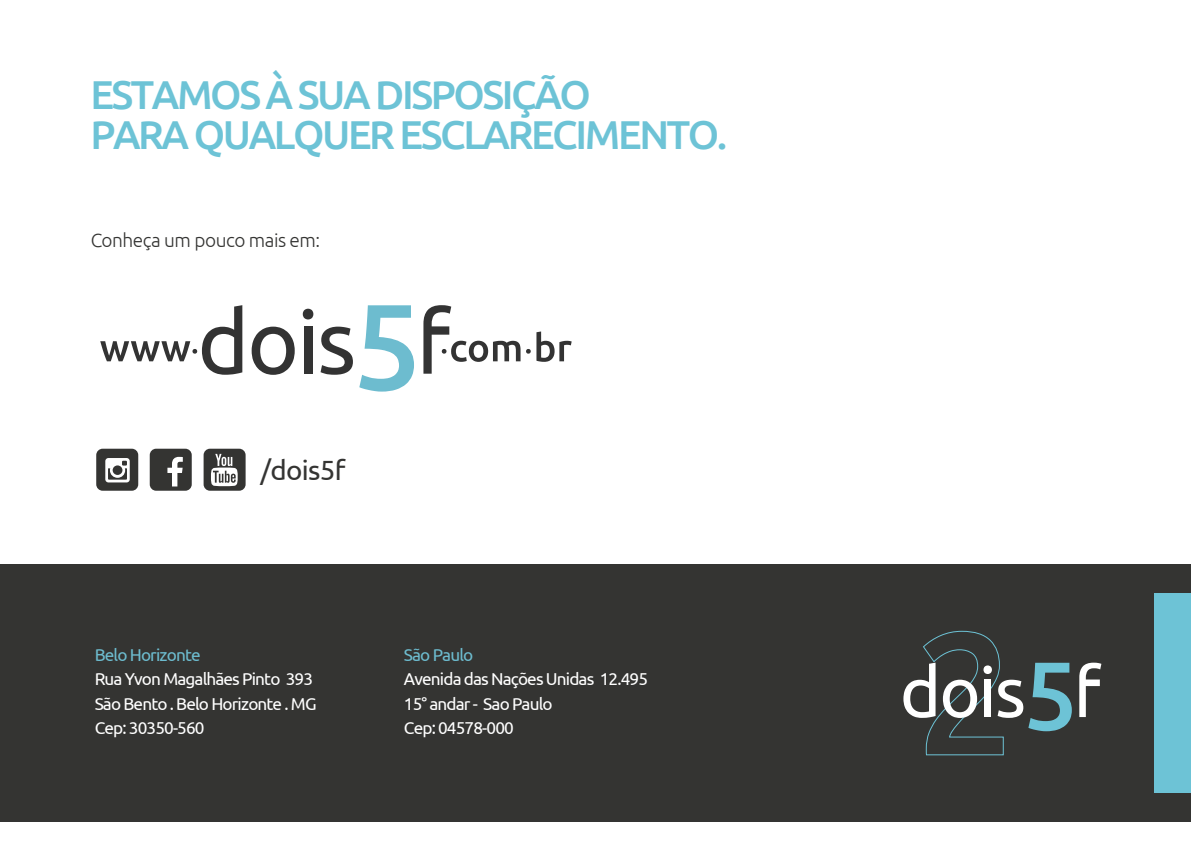
<style>
.page{position:relative;width:1191px;height:851px;background:#fff}
.page>*{position:absolute;margin:0;border:0;box-sizing:border-box;transform-origin:0 0}
.t1{font:500 40.2px/40px "Ubuntu";letter-spacing:-.06em;color:#6dc3d6}
.t2{font:27.8px "Ubuntu";letter-spacing:-.025em;color:#1d1d1b}
.t3{font:300 19px "Ubuntu";letter-spacing:-.025em;color:#1d1d1b}
.t4{font:17.2px/24.6px "Ubuntu";letter-spacing:-.05em;color:#fff}
.t5{font:17.2px "Ubuntu";letter-spacing:-.05em;color:#6dbccf}
</style>
<div class="page">
<div style="left:0;top:564px;width:1191px;height:257px;background:#343432"></div>
<svg style="left:903px;top:630px;width:168px;height:125px"></svg>
<svg style="left:1079px;top:662px;width:22px;height:55px"></svg>
<div style="left:1154px;top:593px;width:37px;height:199px;background:#6dc3d6"></div>
<svg style="left:359px;top:305px;width:55px;height:86px"></svg>
<svg style="left:303px;top:308px;width:10px;height:11px"></svg>
<svg style="left:252px;top:326px;width:43px;height:49px"></svg>
<div style="left:304px;top:326px;width:8px;height:47px;background:#333"></div>
<svg style="left:320px;top:326px;width:33px;height:48px"></svg>
<svg style="left:526px;top:331px;width:45px;height:31px"></svg>
<svg style="left:423px;top:305px;width:97px;height:68px"></svg>
<svg style="left:100px;top:305px;width:142px;height:69px"></svg>
<svg style="left:150px;top:448px;width:42px;height:42px;background:#565654"></svg>
<svg style="left:204px;top:448px;width:42px;height:42px"></svg>
<svg style="left:96px;top:448px;width:42px;height:42px"></svg>
<h1 class="t1" style="left:90px;top:73px;width:638px">ESTAMOS À SUA DISPOSIÇÃO<br>PARA QUALQUER ESCLARECIMENTO.</h1>
<p class="t3" style="left:90px;top:229px;width:231px">Conheça um pouco mais em:</p>
<h2 class="t2" style="left:260px;top:453px;width:87px">/dois5f</h2>
<p class="t5" style="left:95px;top:644px;width:107px">Belo Horizonte</p>
<p class="t4" style="left:95px;top:666px;width:223px">Rua Yvon Magalhães Pinto 393<br>São Bento . Belo Horizonte . MG<br>Cep: 30350-560</p>
<p class="t5" style="left:404px;top:644px;width:71px">São Paulo</p>
<p class="t4" style="left:404px;top:666px;width:246px">Avenida das Nações Unidas 12.495<br>15° andar - Sao Paulo<br>Cep: 04578-000</p>
</div>
